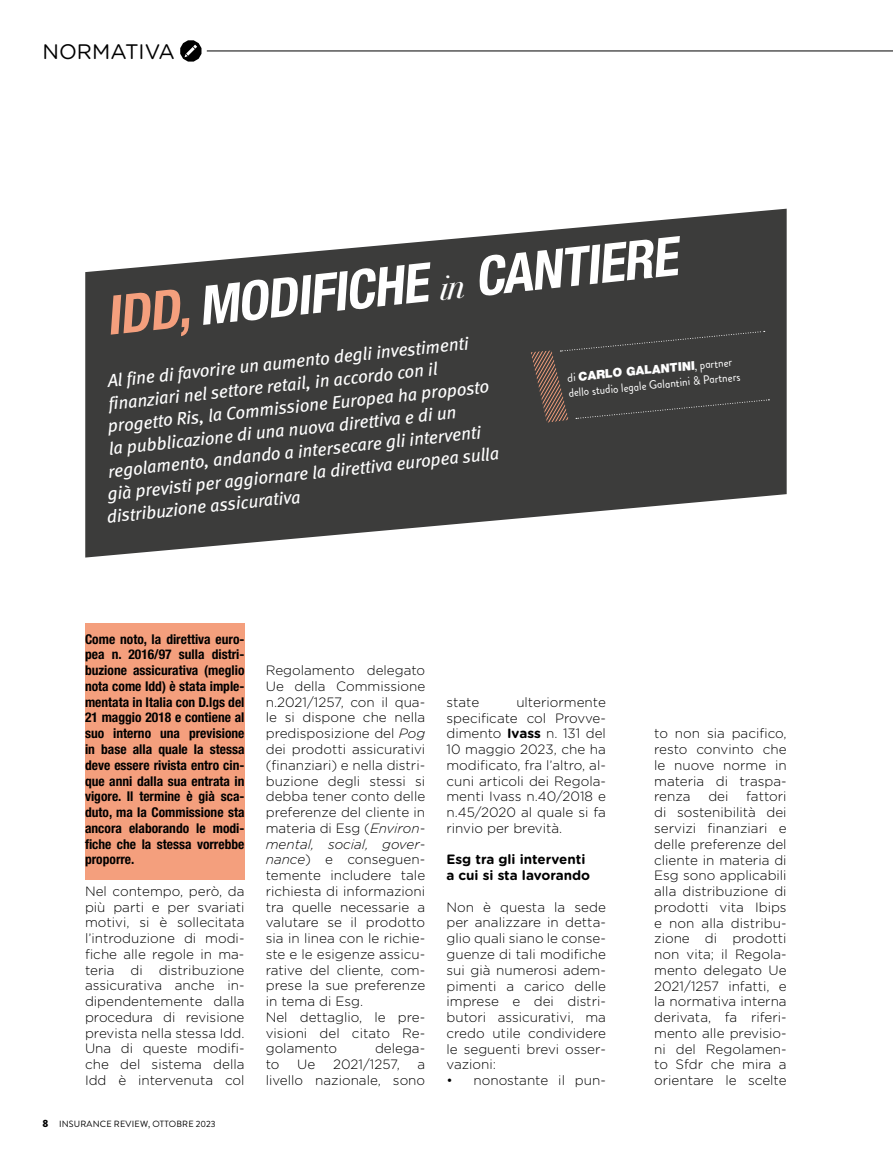
<style>
.page{position:relative;width:893px;height:1170px;background:#fff}
.page>*{position:absolute;margin:0;border:0;box-sizing:border-box;transform-origin:0 0}
.t1{font:italic 700 condensed 54px "Helvetica Neue LT Std";color:#fff}
.t2{font:21px "Gotham Rounded";color:#000}
.t3{font:italic 18px "Meta";color:#fff}
.t4{font:300 13.5px/15.8px "Gotham Rounded";color:#000;text-align:justify}
.t5{font:700 condensed 13.5px/15.8px "Helvetica Neue LT Std";color:#000;text-align:justify}
.t6{font:700 13.5px/15.8px "Gotham Rounded";color:#000}
.t7{font:italic 12.15px "Brandon Grotesque";color:#fff}
.t8{font:900 12.15px "Helvetica Neue LT Std";color:#fff}
.t9{font:9px "Brandon Grotesque";letter-spacing:.02em;color:#000}
.s1{color:#f49f7d}
.s2{font-family:"Bodoni Svty Two ITCTT";font-weight:400;font-stretch:normal;font-size:36px}
.s3{font-family:"Brandon Grotesque";font-weight:400}
.s4{font-family:"Brandon Grotesque";font-weight:400;font-style:italic}
.s5{font-weight:900;font-size:10.5px}
.s6{font-style:italic}
.s7{font-weight:700}
</style>
<div class="page">
<hr style="left:207px;top:51px;width:686px;height:1px;background:#000">
<svg style="left:85px;top:208px;width:702px;height:350px;fill:#3c3c3b"></svg>
<svg style="left:530px;top:331px;width:239px;height:91px;background:#413f3d"></svg>
<div style="left:85px;top:623px;width:159px;height:256px;background:#f49f7d"></div>
<svg style="left:180px;top:40px;width:21px;height:22px"></svg>
<h2 class="t2" style="left:43px;top:37px;width:134px">NORMATIVA</h2>
<h1 class="t1" style="left:102px;top:283px;width:576px;rotate:-6deg"><span class="s1">IDD,</span> MODIFICHE <span class="s2">in</span> CANTIERE</h1>
<p class="t8" style="left:566px;top:369px;width:168px;rotate:-5deg"><span class="s3">di</span> CARLO GALANTINI<span class="s4">, partner</span></p>
<h3 class="t3" style="left:107px;top:370px;width:364px;rotate:-6deg">Al fine di favorire un aumento degli investimenti</h3>
<h3 class="t3" style="left:108px;top:393px;width:332px;rotate:-6deg">finanziari nel settore retail, in accordo con il</h3>
<p class="t7" style="left:568px;top:383px;width:174px;rotate:-5deg">dello studio legale Galantini &amp; Partners</p>
<h3 class="t3" style="left:107px;top:415px;width:385px;rotate:-6deg">progetto Ris, la Commissione Europea ha proposto</h3>
<h3 class="t3" style="left:108px;top:438px;width:351px;rotate:-6deg">la pubblicazione di una nuova direttiva e di un</h3>
<h3 class="t3" style="left:107px;top:461px;width:376px;rotate:-6deg">regolamento, andando a intersecare gli interventi</h3>
<h3 class="t3" style="left:106px;top:483px;width:395px;rotate:-6deg">già previsti per aggiornare la direttiva europea sulla</h3>
<h3 class="t3" style="left:106px;top:506px;width:196px;rotate:-6deg">distribuzione assicurativa</h3>
<p class="t5" style="left:85px;top:630px;width:161px">Come noto, la direttiva euro&shy;pea n. 2016/97 sulla distri&shy;buzione assicurativa (meglio nota come Idd) è stata imple&shy;mentata in Italia con D.lgs del 21 maggio 2018 e contiene al suo interno una previsione in base alla quale la stessa deve essere rivista entro cin&shy;que anni dalla sua entrata in vigore. Il termine è già sca&shy;duto, ma la Commissione sta ancora elaborando le modi&shy;fiche che la stessa vorrebbe proporre.</p>
<p class="t4" style="left:85px;top:882px;width:161px">Nel contempo, però, da più parti e per svariati motivi, si è sollecitata l’introduzione di modi&shy;fiche alle regole in ma&shy;teria di distribuzione assicurativa anche in&shy;dipendentemente dalla procedura di revisione prevista nella stessa Idd.<br>Una di queste modifi&shy;che del sistema della Idd è intervenuta col</p>
<p class="t9" style="left:43px;top:1117px;width:175px"><span class="s5">8</span> INSURANCE REVIEW, OTTOBRE 2023</p>
<p class="t4" style="left:266px;top:661px;width:161px;text-align:left">Regolamento delegato<br>Ue della Commissione n.2021/1257, con il qua&shy;le si dispone che nella predisposizione del <span class="s6">Pog </span>dei prodotti assicurativi (finanziari) e nella distri&shy;buzione degli stessi si debba tener conto delle preferenze del cliente in materia di Esg (<span class="s6">Environ&shy;mental, social, gover&shy;nance</span>) e conseguen&shy;temente includere tale richiesta di informazioni tra quelle necessarie a valutare se il prodotto sia in linea con le richie&shy;ste e le esigenze assicu&shy;rative del cliente, com&shy;prese la sue preferenze in tema di Esg.<br>Nel dettaglio, le pre&shy;visioni del citato Re&shy;golamento</p>
<p class="t4" style="left:375px;top:1040px;width:52px">delega-</p>
<p class="t4" style="left:266px;top:1055px;width:15px">to</p>
<p class="t4" style="left:297px;top:1055px;width:20px">Ue</p>
<p class="t4" style="left:333px;top:1055px;width:68px">2021/1257,</p>
<p class="t4" style="left:266px;top:1055px;width:161px;text-align:right">a<br>livello nazionale, sono</p>
<p class="t4" style="left:446px;top:693px;width:161px;text-indent:70px">ulteriormente specificate col Provve&shy;dimento <span class="s7">Ivass</span> n. 131 del 10 maggio 2023, che ha modificato, fra l’altro, al&shy;cuni articoli dei Regola&shy;menti Ivass n.40/2018 e n.45/2020 al quale si fa rinvio per brevità.</p>
<p class="t6" style="left:446px;top:851px;width:145px">Esg tra gli interventi a cui si sta lavorando</p>
<p class="t4" style="left:446px;top:898px;width:161px">Non è questa la sede per analizzare in detta&shy;glio quali siano le conse&shy;guenze di tali modifiche sui già numerosi adem&shy;pimenti a carico delle imprese e dei distri&shy;butori assicurativi, ma credo utile condividere le seguenti brevi osser&shy;vazioni:</p>
<p class="t4" style="left:446px;top:1071px;width:161px">• nonostante il pun-</p>
<p class="t4" style="left:446px;top:693px;width:34px">state</p>
<p class="t4" style="left:654px;top:725px;width:134px">to non sia pacifico, resto convinto che le nuove norme in materia di traspa&shy;renza</p>
<p class="t4" style="left:708px;top:788px;width:22px">dei</p>
<p class="t4" style="left:654px;top:788px;width:134px;text-indent:92px">fattori di sostenibilità dei servizi finanziari e delle preferenze del cliente in materia di Esg sono applicabili alla distribuzione di prodotti vita Ibips e non alla distribu&shy;zione di prodotti non vita; il Regola&shy;mento delegato Ue 2021/1257 infatti, e la normativa interna derivata, fa riferi&shy;mento alle previsio&shy;ni del Regolamen&shy;to Sfdr che mira a orientare le scelte</p>
</div>
